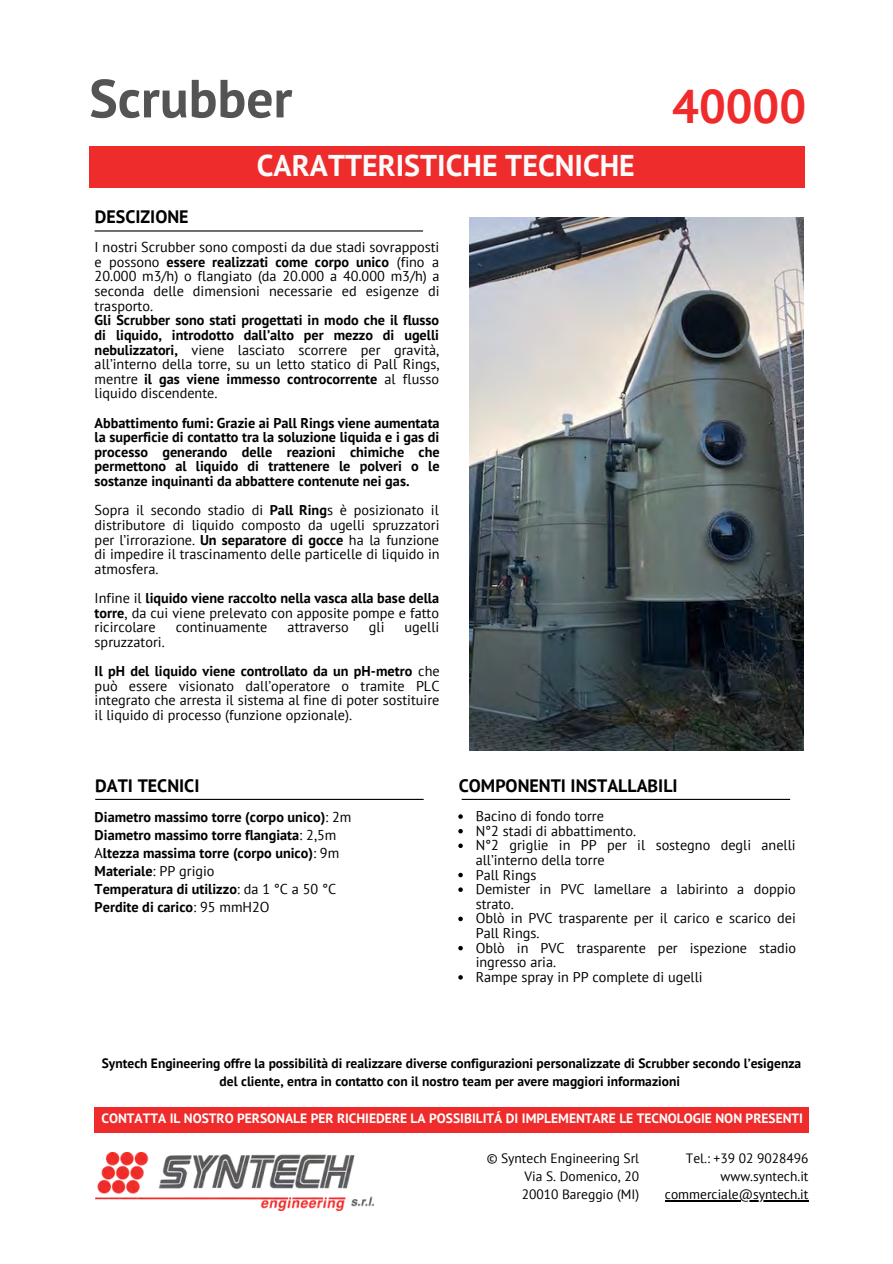
<style>
.page{position:relative;width:893px;height:1264px;background:#fff}
.page>*{position:absolute;margin:0;border:0;box-sizing:border-box;transform-origin:0 0}
.t1{font:700 53.7px "PT Sans";color:#545454}
.t2{font:700 47.25px "PT Sans";color:#ef2b2b}
.t3{font:700 30px "PT Sans";color:#fbfbfb}
.t4{font:700 18px "PT Sans";color:#000}
.t5{font:14.25px/14.5px "PT Sans";color:#000;text-align:justify}
.t6{font:700 14.25px/14.5px "PT Sans";color:#000;text-align:justify}
.t7{font:700 13.5px/18px "PT Sans";color:#000;text-align:center}
.t8{font:13.5px/18px "PT Sans";color:#000;text-align:justify}
.t9{font:700 13.5px "PT Sans";color:#fff}
.s1{font-weight:700}
.s2{font-weight:400}
</style>
<div class="page">
<img style="left:95px;top:1152px;width:278px;height:58px">
<div style="left:89px;top:146px;width:715px;height:42px;background:#ef2c2c"></div>
<hr style="left:95px;top:798px;width:328px;height:2px;background:#000">
<hr style="left:461px;top:798px;width:329px;height:2px;background:#000">
<hr style="left:95px;top:230px;width:328px;height:1px;background:#000">
<div style="left:95px;top:1107px;width:713px;height:25px;background:#ef2b2b"></div>
<img style="left:469px;top:217px;width:334px;height:533px">
<svg style="left:458px;top:814px;width:5px;height:4px"></svg>
<svg style="left:458px;top:829px;width:5px;height:4px"></svg>
<svg style="left:458px;top:843px;width:5px;height:5px"></svg>
<svg style="left:458px;top:872px;width:5px;height:5px"></svg>
<svg style="left:458px;top:887px;width:5px;height:4px"></svg>
<svg style="left:458px;top:916px;width:5px;height:5px"></svg>
<svg style="left:458px;top:945px;width:5px;height:5px"></svg>
<svg style="left:458px;top:975px;width:5px;height:4px"></svg>
<hr style="left:665px;top:1200px;width:143px;height:1px;background:#000">
<h1 class="t1" style="left:89px;top:63px;width:204px">Scrubber</h1>
<p class="t4" style="left:95px;top:204px;width:95px">DESCIZIONE</p>
<h3 class="t3" style="left:257px;top:145px;width:379px">CARATTERISTICHE TECNICHE</h3>
<p class="t5" style="left:95px;top:240px;width:346px">I nostri Scrubber sono composti da due stadi sovrapposti e possono <span class="s1">essere realizzati come corpo unico</span> (fino a 20.000 m3/h) o flangiato (da 20.000 a 40.000 m3/h) a seconda delle dimensioni necessarie ed esigenze di trasporto.</p>
<p class="t6" style="left:95px;top:313px;width:346px">Gli Scrubber sono stati progettati in modo che il flusso di liquido, introdotto dall’alto per mezzo di ugelli nebulizzatori, <span class="s2">viene lasciato scorrere per gravità, all’interno della torre, su un letto statico di Pall Rings, mentre</span> il gas viene immesso controcorrente <span class="s2">al flusso liquido discendente.</span></p>
<p class="t6" style="left:95px;top:415px;width:346px">Abbattimento fumi: Grazie ai Pall Rings viene aumentata la superficie di contatto tra la soluzione liquida e i gas di processo generando delle reazioni chimiche che permettono al liquido di trattenere le polveri o le sostanze inquinanti da abbattere contenute nei gas.</p>
<p class="t5" style="left:95px;top:503px;width:346px">Sopra il secondo stadio di <span class="s1">Pall Ring</span>s è posizionato il distributore di liquido composto da ugelli spruzzatori per l’irrorazione. <span class="s1">Un separatore di gocce</span> ha la funzione di impedire il trascinamento delle particelle di liquido in atmosfera.</p>
<p class="t5" style="left:95px;top:590px;width:346px">Infine il <span class="s1">liquido viene raccolto nella vasca alla base della torre</span>, da cui viene prelevato con apposite pompe e fatto ricircolare</p>
<p class="t5" style="left:176px;top:619px;width:93px">continuamente</p>
<p class="t5" style="left:287px;top:619px;width:63px">attraverso</p>
<p class="t5" style="left:369px;top:619px;width:17px">gli</p>
<p class="t5" style="left:404px;top:619px;width:36px">ugelli</p>
<p class="t6" style="left:95px;top:627px;width:346px;line-height:29.2px"><span class="s2">spruzzatori.<br></span>Il pH del liquido viene controllato da un pH-metro <span class="s2">che</span></p>
<p class="t5" style="left:95px;top:678px;width:346px">può essere visionato dall’operatore o tramite PLC integrato che arresta il sistema al fine di poter sostituire il liquido di processo (funzione opzionale).</p>
<h2 class="t2" style="left:672px;top:75px;width:135px">40000</h2>
<p class="t4" style="left:95px;top:773px;width:106px">DATI TECNICI</p>
<p class="t4" style="left:459px;top:773px;width:220px">COMPONENTI INSTALLABILI</p>
<p class="t6" style="left:95px;top:807px;width:258px;line-height:18px;text-align:left">Diametro massimo torre (corpo unico)<span class="s2">: 2m </span>Diametro massimo torre flangiata<span class="s2">: 2,5m A</span>ltezza massima torre (corpo unico)<span class="s2">: 9m </span>Materiale<span class="s2">: PP grigio<br></span>Temperatura di utilizzo<span class="s2">: da 1 °C a 50 °C </span>Perdite di carico<span class="s2">: 95 mmH2O</span></p>
<p class="t5" style="left:475px;top:808px;width:322px;text-align:left">Bacino di fondo torre<br>N°2 stadi di abbattimento.<br>N°2 griglie in PP per il sostegno degli anelli all’interno della torre<br>Pall Rings<br>Demister in PVC lamellare a labirinto a doppio strato.<br>Oblò in PVC trasparente per il carico e scarico dei<br>Pall Rings.<br>Oblò in PVC trasparente per ispezione stadio ingresso aria.<br>Rampe spray in PP complete di ugelli</p>
<p class="t7" style="left:102px;top:1053px;width:700px">Syntech Engineering offre la possibilità di realizzare diverse configurazioni personalizzate di Scrubber secondo l’esigenza del cliente, entra in contatto con il nostro team per avere maggiori informazioni</p>
<p class="t9" style="left:101px;top:1109px;width:703px">CONTATTA IL NOSTRO PERSONALE PER RICHIEDERE LA POSSIBILITÁ DI IMPLEMENTARE LE TECNOLOGIE NON PRESENTI</p>
<p class="t8" style="left:521px;top:1149px;width:119px;text-indent:-35px">© Syntech Engineering Srl Via S. Domenico, 20<br>20010 Bareggio (MI)</p>
<p class="t8" style="left:665px;top:1149px;width:145px;text-align:right">Tel.: +39 02 9028496 www.syntech.it commerciale@syntech.it</p>
</div>
